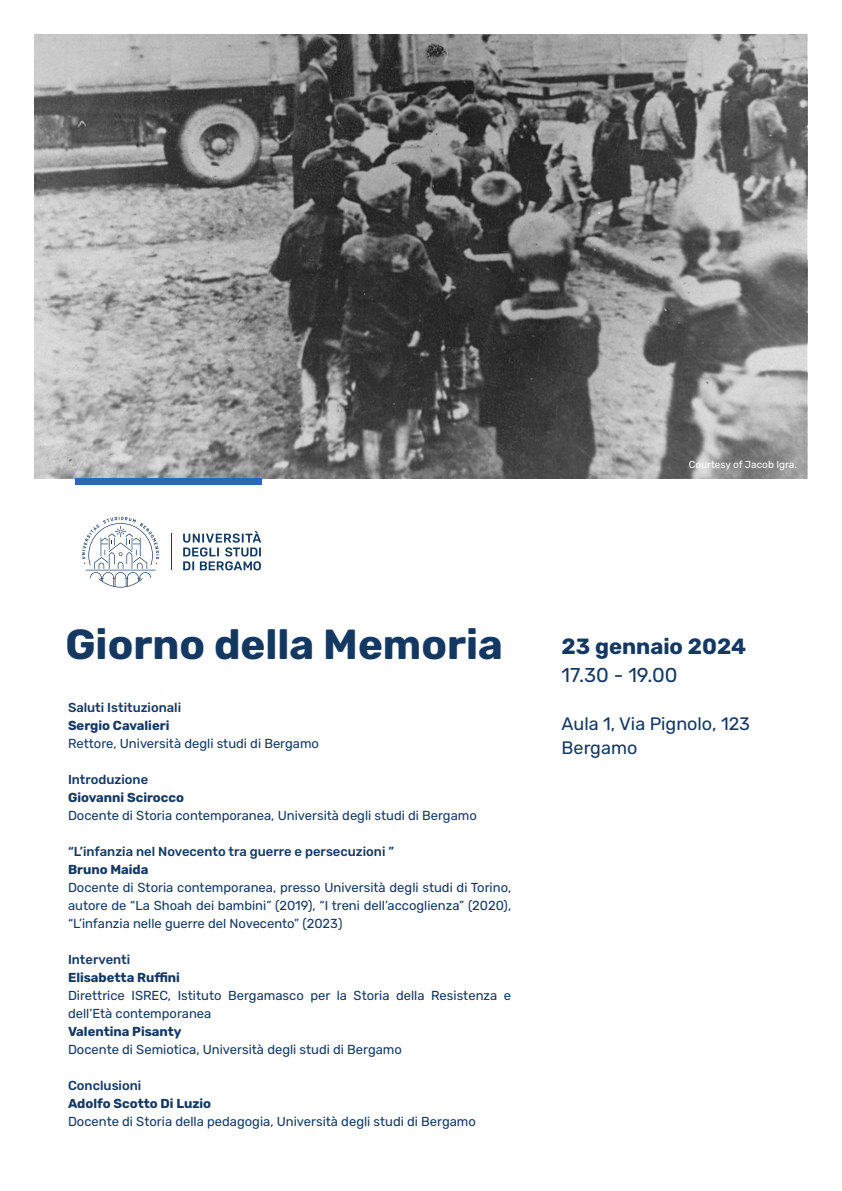
<style>
.page{position:relative;width:842px;height:1191px;background:#fff}
.page>*{position:absolute;margin:0;border:0;box-sizing:border-box;transform-origin:0 0}
.t1{font:700 42px "Rubik";color:#133862}
.t2{font:700 22px "Rubik";color:#133862}
.t3{font:20px "Rubik";color:#133862}
.t4{font:18px "Rubik";color:#133862}
.t5{font:13px/18px "Rubik";color:#133862;text-align:justify}
.t6{font:500 13px "Rubik";color:#133862}
.t7{font:700 13px "Rubik";color:#133862}
.t8{font:10px "Rubik";color:#fff}
</style>
<div class="page">
<img style="left:34px;top:34px;width:774px;height:444px">
<div style="left:75px;top:478px;width:187px;height:7px;background:#2d68b0"></div>
<hr style="left:171px;top:533px;width:1px;height:37px;background:#133862">
<svg style="left:183px;top:531px;width:78px;height:39px"></svg>
<svg style="left:82px;top:516px;width:77px;height:71px"></svg>
<p class="t8" style="left:689px;top:459px;width:110px">Courtesy of Jacob Igra.</p>
<p class="t1" style="left:65px;top:619px;width:439px">Giorno della Memoria</p>
<p class="t6" style="left:68px;top:700px;width:115px">Saluti Istituzionali</p>
<p class="t7" style="left:68px;top:718px;width:103px">Sergio Cavalieri</p>
<p class="t5" style="left:68px;top:734px;width:252px">Rettore, Università degli studi di Bergamo</p>
<p class="t6" style="left:68px;top:772px;width:82px">Introduzione</p>
<p class="t7" style="left:68px;top:790px;width:118px">Giovanni Scirocco</p>
<p class="t5" style="left:68px;top:806px;width:410px">Docente di Storia contemporanea, Università degli studi di Bergamo</p>
<p class="t6" style="left:68px;top:844px;width:328px">“L’infanzia nel Novecento tra guerre e persecuzioni ”</p>
<p class="t7" style="left:68px;top:862px;width:82px">Bruno Maida</p>
<p class="t5" style="left:68px;top:878px;width:445px">Docente di Storia contemporanea, presso Università degli studi di Torino, autore de “La Shoah dei bambini” (2019), “I treni dell’accoglienza” (2020), “L’infanzia nelle guerre del Novecento” (2023)</p>
<p class="t6" style="left:68px;top:952px;width:64px">Interventi</p>
<p class="t7" style="left:68px;top:970px;width:113px">Elisabetta Ruffini</p>
<p class="t5" style="left:68px;top:986px;width:445px">Direttrice ISREC, Istituto Bergamasco per la Storia della Resistenza e dell’Età contemporanea</p>
<p class="t7" style="left:68px;top:1024px;width:115px">Valentina Pisanty</p>
<p class="t5" style="left:68px;top:1040px;width:335px">Docente di Semiotica, Università degli studi di Bergamo</p>
<p class="t6" style="left:68px;top:1078px;width:75px">Conclusioni</p>
<p class="t7" style="left:68px;top:1096px;width:145px">Adolfo Scotto Di Luzio</p>
<p class="t5" style="left:68px;top:1112px;width:409px">Docente di Storia della pedagogia, Università degli studi di Bergamo</p>
<p class="t2" style="left:562px;top:633px;width:186px">23 gennaio 2024</p>
<p class="t3" style="left:562px;top:663px;width:118px">17.30 - 19.00</p>
<p class="t4" style="left:562px;top:713px;width:190px">Aula 1, Via Pignolo, 123</p>
<p class="t4" style="left:562px;top:737px;width:77px">Bergamo</p>
</div>
